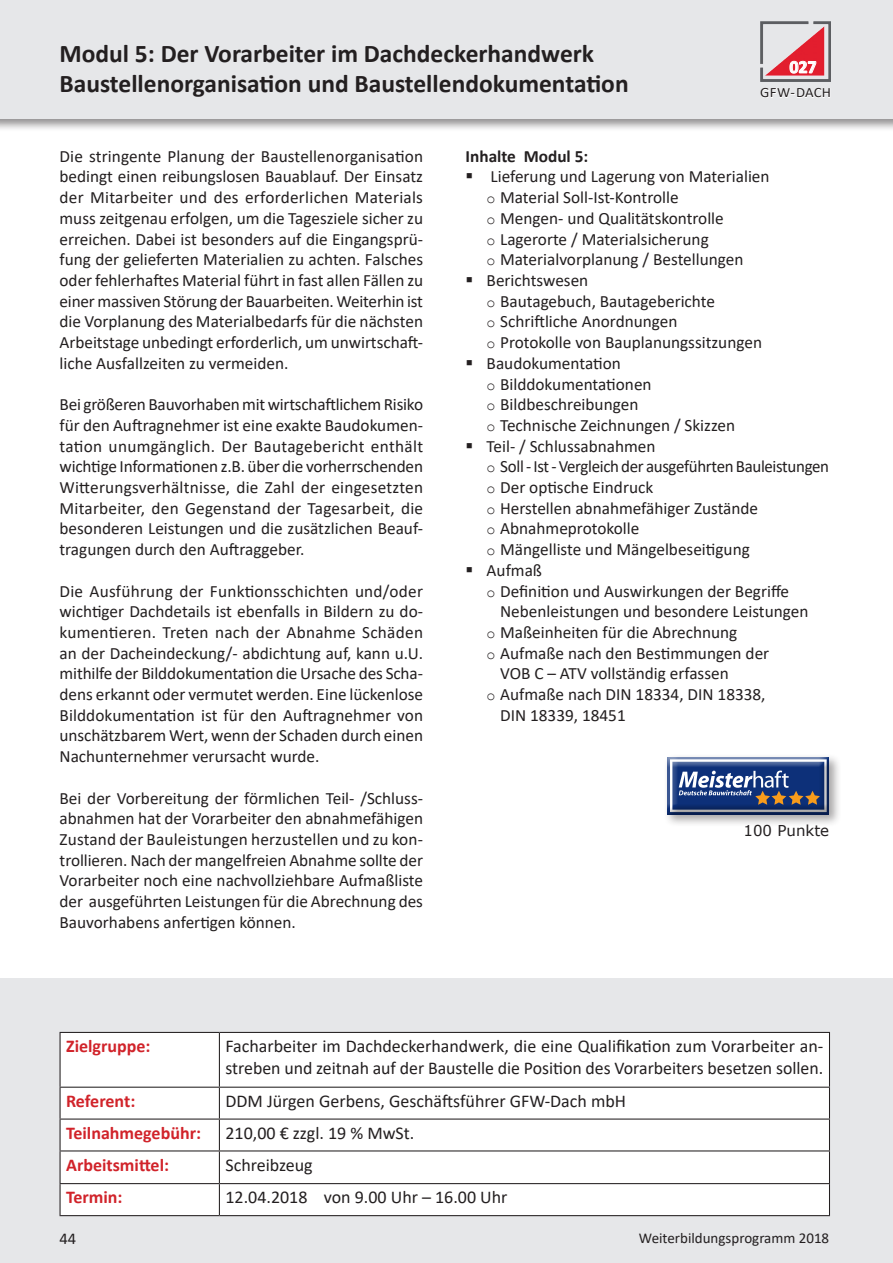
<style>
.page{position:relative;width:893px;height:1263px;background:#fff}
.page>*{position:absolute;margin:0;border:0;box-sizing:border-box;transform-origin:0 0}
.t1{font:700 25.5px "Calibri";color:#231f20}
.t2{font:18px/21.6px "Calibri";color:#231f20}
.t3{font:700 18px "Calibri";color:#d1232a}
.t4{font:700 18px "Calibri";color:#fff}
.t5{font:17.25px/20.7px "Calibri";color:#231f20;text-align:justify}
.t6{font:17.25px "Calibri";letter-spacing:-.02em;color:#231f20}
.t7{font:700 17.25px "Calibri";color:#231f20}
.t8{font:16.5px "Calibri";color:#231f20}
.t9{font:15px "Calibri";color:#231f20}
.t10{font:15px "Verdana";color:#231f20}
.t11{font:14.25px "Calibri";letter-spacing:.01em;color:#231f20;scale:1.04 1}
.s1{font-family:"Courier New";font-size:15px}
</style>
<div class="page">
<div style="left:0;top:0;width:893px;height:132px;background:#231f20;opacity:.5"></div>
<div style="left:0;top:0;width:893px;height:119px;background:#e6e7e9"></div>
<div style="left:0;top:979px;width:893px;height:284px;background:#e6e7e9"></div>
<div style="left:664px;top:753px;width:177px;height:74px;background:#231f20;opacity:.4"></div>
<div style="left:667px;top:757px;width:162px;height:59px;background:#231f20;opacity:.4"></div>
<div style="left:61px;top:1033px;width:768px;height:182px;background:#fff"></div>
<hr style="left:60px;top:1032px;width:159px;height:1px;background:#231f20">
<hr style="left:60px;top:1033px;width:1px;height:54px;background:#231f20">
<hr style="left:219px;top:1032px;width:611px;height:1px;background:#231f20">
<hr style="left:219px;top:1033px;width:1px;height:54px;background:#231f20">
<hr style="left:829px;top:1033px;width:1px;height:54px;background:#231f20">
<hr style="left:60px;top:1087px;width:159px;height:1px;background:#231f20">
<hr style="left:60px;top:1088px;width:1px;height:30px;background:#231f20">
<hr style="left:219px;top:1087px;width:611px;height:1px;background:#231f20">
<hr style="left:219px;top:1088px;width:1px;height:30px;background:#231f20">
<hr style="left:829px;top:1088px;width:1px;height:30px;background:#231f20">
<hr style="left:60px;top:1118px;width:159px;height:1px;background:#231f20">
<hr style="left:60px;top:1119px;width:1px;height:31px;background:#231f20">
<hr style="left:219px;top:1118px;width:611px;height:1px;background:#231f20">
<hr style="left:219px;top:1119px;width:1px;height:31px;background:#231f20">
<hr style="left:829px;top:1119px;width:1px;height:31px;background:#231f20">
<hr style="left:60px;top:1150px;width:159px;height:1px;background:#231f20">
<hr style="left:60px;top:1151px;width:1px;height:32px;background:#231f20">
<hr style="left:219px;top:1150px;width:611px;height:1px;background:#231f20">
<hr style="left:219px;top:1151px;width:1px;height:32px;background:#231f20">
<hr style="left:829px;top:1151px;width:1px;height:32px;background:#231f20">
<hr style="left:60px;top:1183px;width:159px;height:1px;background:#231f20">
<hr style="left:60px;top:1184px;width:1px;height:31px;background:#231f20">
<hr style="left:219px;top:1183px;width:611px;height:1px;background:#231f20">
<hr style="left:219px;top:1184px;width:1px;height:31px;background:#231f20">
<hr style="left:829px;top:1184px;width:1px;height:31px;background:#231f20">
<hr style="left:60px;top:1215px;width:159px;height:1px;background:#231f20">
<hr style="left:219px;top:1215px;width:611px;height:1px;background:#231f20">
<img style="left:761px;top:21px;width:69px;height:60px">
<svg style="left:789px;top:61px;width:28px;height:13px"></svg>
<svg style="left:760px;top:88px;width:70px;height:10px"></svg>
<p class="t1" style="left:60px;top:35px;width:536px">Modul 5: Der Vorarbeiter im Dachdeckerhandwerk</p>
<p class="t1" style="left:60px;top:66px;width:571px">Baustellenorganisation und Baustellendokumentation</p>
<p class="t4" style="left:789px;top:54px;width:29px">027</p>
<p class="t11" style="left:760px;top:83px;width:69px">GFW-DACH</p>
<p class="t5" style="left:60px;top:145px;width:365px">Die stringente Planung der Baustellenorganisation bedingt einen reibungslosen Bauablauf. Der Einsatz der Mitarbeiter und des erforderlichen Materials muss zeitgenau erfolgen, um die Tagesziele sicher zu erreichen. Dabei ist besonders auf die Eingangsprü&shy;fung der gelieferten Materialien zu achten. Falsches oder fehlerhaftes Material führt in fast allen Fällen zu einer massiven Störung der Bauarbeiten. Weiterhin ist die Vorplanung des Materialbedarfs für die nächsten Arbeitstage unbedingt erforderlich, um unwirtschaft&shy;liche Ausfallzeiten zu vermeiden.</p>
<p class="t5" style="left:60px;top:394px;width:365px">Bei größeren Bauvorhaben mit wirtschaftlichem Risiko für den Auftragnehmer ist eine exakte Baudokumen&shy;tation unumgänglich. Der Bautagebericht enthält wichtige Informationen z.B. über die vorherrschenden Witterungsverhältnisse, die Zahl der eingesetzten Mitarbeiter, den Gegenstand der Tagesarbeit, die besonderen Leistungen und die zusätzlichen Beauf&shy;tragungen durch den Auftraggeber.</p>
<p class="t5" style="left:60px;top:580px;width:365px">Die Ausführung der Funktionsschichten und/oder wichtiger Dachdetails ist ebenfalls in Bildern zu do&shy;kumentieren. Treten nach der Abnahme Schäden an der Dacheindeckung/- abdichtung auf, kann u.U. mithilfe der Bilddokumentation die Ursache des Scha&shy;dens erkannt oder vermutet werden. Eine lückenlose Bilddokumentation ist für den Auftragnehmer von unschätzbarem Wert, wenn der Schaden durch einen Nachunternehmer verursacht wurde.</p>
<p class="t5" style="left:60px;top:787px;width:365px">Bei der Vorbereitung der förmlichen Teil- /Schluss&shy;abnahmen hat der Vorarbeiter den abnahmefähigen Zustand der Bauleistungen herzustellen und zu kon&shy;trollieren. Nach der mangelfreien Abnahme sollte der Vorarbeiter noch eine nachvollziehbare Aufmaßliste der ausgeführten Leistungen für die Abrechnung des Bauvorhabens anfertigen können.</p>
<p class="t7" style="left:466px;top:144px;width:124px">Inhalte Modul 5:</p>
<p class="t5" style="left:466px;top:166px;width:305px">▪ Lieferung und Lagerung von Materialien</p>
<p class="t5" style="left:487px;top:187px;width:194px"><span class="s1">o</span> Material Soll-Ist-Kontrolle</p>
<p class="t5" style="left:487px;top:207px;width:239px"><span class="s1">o</span> Mengen- und Qualitätskontrolle</p>
<p class="t5" style="left:487px;top:228px;width:224px"><span class="s1">o</span> Lagerorte / Materialsicherung</p>
<p class="t5" style="left:487px;top:249px;width:258px"><span class="s1">o</span> Materialvorplanung / Bestellungen</p>
<p class="t5" style="left:466px;top:269px;width:124px">▪ Berichtswesen</p>
<p class="t5" style="left:487px;top:290px;width:230px"><span class="s1">o</span> Bautagebuch, Bautageberichte</p>
<p class="t5" style="left:487px;top:311px;width:192px"><span class="s1">o</span> Schriftliche Anordnungen</p>
<p class="t5" style="left:487px;top:332px;width:277px"><span class="s1">o</span> Protokolle von Bauplanungssitzungen</p>
<p class="t5" style="left:466px;top:352px;width:157px">▪ Baudokumentation</p>
<p class="t5" style="left:487px;top:373px;width:167px"><span class="s1">o</span> Bilddokumentationen</p>
<p class="t5" style="left:487px;top:394px;width:153px"><span class="s1">o</span> Bildbeschreibungen</p>
<p class="t5" style="left:487px;top:414px;width:250px"><span class="s1">o</span> Technische Zeichnungen / Skizzen</p>
<p class="t5" style="left:466px;top:435px;width:191px">▪ Teil- / Schlussabnahmen</p>
<p class="t6" style="left:487px;top:455px;width:344px"><span class="s1">o</span> Soll - Ist - Vergleich der ausgeführten Bauleistungen</p>
<p class="t5" style="left:487px;top:476px;width:168px"><span class="s1">o</span> Der optische Eindruck</p>
<p class="t5" style="left:487px;top:497px;width:273px"><span class="s1">o</span> Herstellen abnahmefähiger Zustände</p>
<p class="t5" style="left:487px;top:518px;width:154px"><span class="s1">o</span> Abnahmeprotokolle</p>
<p class="t5" style="left:487px;top:539px;width:265px"><span class="s1">o</span> Mängelliste und Mängelbeseitigung</p>
<p class="t5" style="left:466px;top:559px;width:78px">▪ Aufmaß</p>
<p class="t5" style="left:487px;top:580px;width:304px"><span class="s1">o</span> Definition und Auswirkungen der Begriffe</p>
<p class="t5" style="left:500px;top:601px;width:310px">Nebenleistungen und besondere Leistungen</p>
<p class="t5" style="left:487px;top:621px;width:252px"><span class="s1">o</span> Maßeinheiten für die Abrechnung</p>
<p class="t5" style="left:487px;top:642px;width:284px"><span class="s1">o</span> Aufmaße nach den Bestimmungen der</p>
<p class="t5" style="left:500px;top:663px;width:230px">VOB C – ATV vollständig erfassen</p>
<p class="t5" style="left:487px;top:683px;width:280px"><span class="s1">o</span> Aufmaße nach DIN 18334, DIN 18338,</p>
<p class="t5" style="left:500px;top:704px;width:127px">DIN 18339, 18451</p>
<p class="t10" style="left:743px;top:821px;width:87px">100 Punkte</p>
<p class="t3" style="left:66px;top:1033px;width:86px">Zielgruppe:</p>
<p class="t2" style="left:225px;top:1035px;width:599px">Facharbeiter im Dachdeckerhandwerk, die eine Qualifikation zum Vorarbeiter an&shy;streben und zeitnah auf der Baustelle die Position des Vorarbeiters besetzen sollen.</p>
<p class="t3" style="left:66px;top:1088px;width:71px">Referent:</p>
<p class="t2" style="left:225px;top:1089px;width:402px">DDM Jürgen Gerbens, Geschäftsführer GFW-Dach mbH</p>
<p class="t3" style="left:66px;top:1120px;width:136px">Teilnahmegebühr:</p>
<p class="t2" style="left:225px;top:1121px;width:190px">210,00 € zzgl. 19 % MwSt.</p>
<p class="t3" style="left:66px;top:1152px;width:104px">Arbeitsmittel:</p>
<p class="t2" style="left:225px;top:1153px;width:89px">Schreibzeug</p>
<p class="t3" style="left:66px;top:1184px;width:58px">Termin:</p>
<p class="t2" style="left:225px;top:1186px;width:284px">12.04.2018 von 9.00 Uhr – 16.00 Uhr</p>
<p class="t8" style="left:60px;top:1227px;width:18px">44</p>
<p class="t9" style="left:639px;top:1228px;width:192px">Weiterbildungsprogramm 2018</p>
</div>
